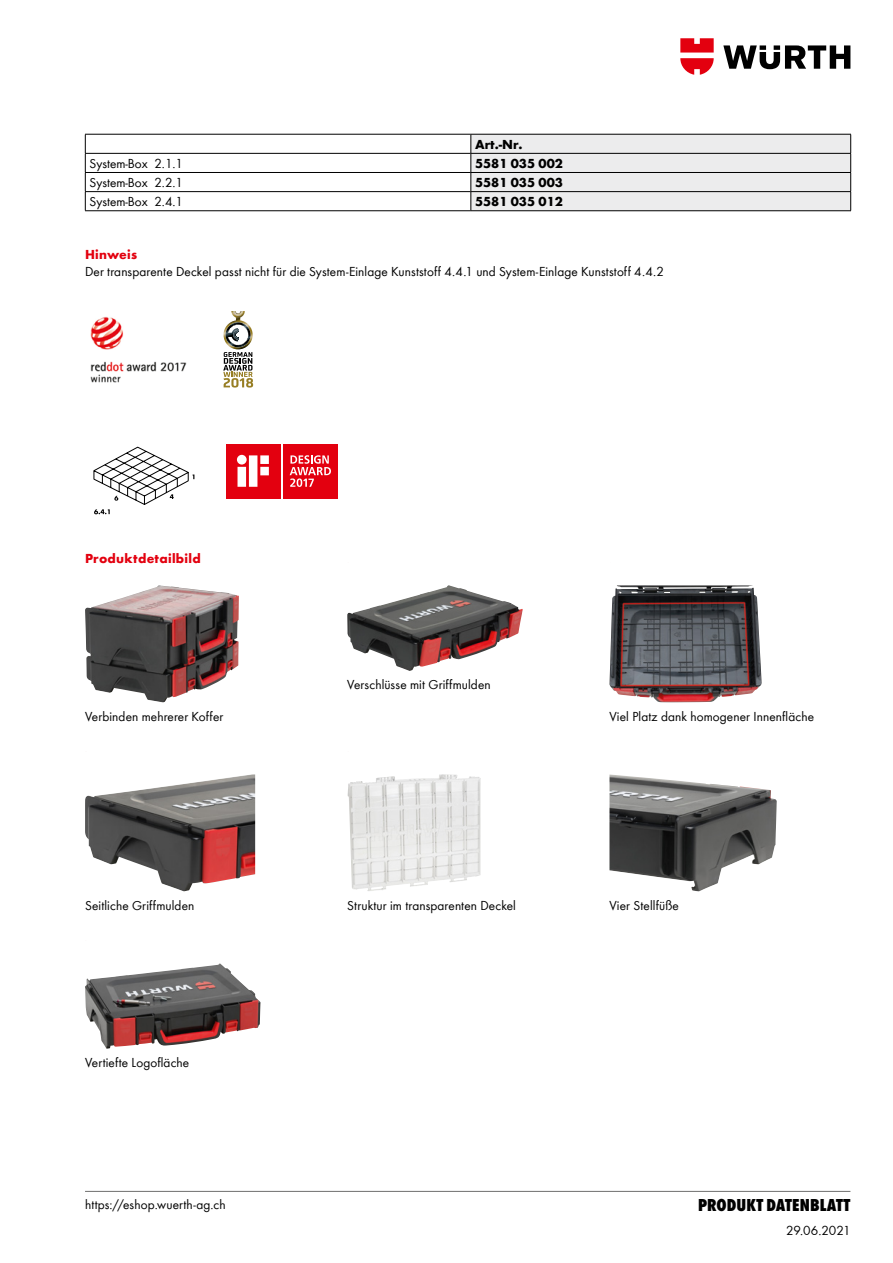
<style>
.page{position:relative;width:893px;height:1263px;background:#fff}
.page>*{position:absolute;margin:0;border:0;box-sizing:border-box;transform-origin:0 0}
.t1{font:800 condensed 18px "Wuerth Global";letter-spacing:.005em;color:#000}
.t2{font:13.5px "Wuerth Global";letter-spacing:.01em;color:#000}
.t3{font:700 13.5px "Wuerth Global";color:#000}
.t4{font:700 13.5px "Wuerth Global";letter-spacing:.02em;color:#e3000f}
</style>
<div class="page">
<svg style="left:723px;top:45px;width:127px;height:24px"></svg>
<svg style="left:680px;top:38px;width:34px;height:37px"></svg>
<hr style="left:85px;top:1191px;width:765px;height:1px;background:#6f6f6e">
<hr style="left:85px;top:134px;width:386px;height:1px;background:#000">
<hr style="left:85px;top:153px;width:386px;height:1px;background:#000">
<hr style="left:85px;top:172px;width:386px;height:1px;background:#000">
<hr style="left:85px;top:191px;width:386px;height:1px;background:#000">
<svg style="left:85px;top:134px;width:1px;height:76px"></svg>
<hr style="left:85px;top:210px;width:386px;height:1px;background:#000">
<svg style="left:471px;top:134px;width:380px;height:76px;background:#dfdfe0"></svg>
<hr style="left:471px;top:210px;width:380px;height:1px;background:#000">
<svg style="left:223px;top:441px;width:117px;height:60px"></svg>
<div style="left:226px;top:444px;width:54px;height:54px;background:#e3000f"></div>
<svg style="left:237px;top:455px;width:32px;height:32px"></svg>
<div style="left:283px;top:444px;width:54px;height:54px;background:#e3000f"></div>
<svg style="left:290px;top:455px;width:41px;height:32px"></svg>
<svg style="left:93px;top:446px;width:101px;height:68px"></svg>
<svg style="left:223px;top:311px;width:30px;height:76px"></svg>
<img style="left:90px;top:317px;width:97px;height:66px">
<img style="left:85px;top:963px;width:175px;height:86px">
<img style="left:609px;top:774px;width:168px;height:117px">
<img style="left:347px;top:774px;width:134px;height:117px">
<img style="left:85px;top:774px;width:170px;height:117px">
<img style="left:609px;top:585px;width:153px;height:117px">
<img style="left:347px;top:585px;width:176px;height:86px">
<img style="left:85px;top:585px;width:154px;height:117px">
<p class="t3" style="left:475px;top:136px;width:49px">Art.-Nr.</p>
<p class="t2" style="left:90px;top:155px;width:95px">System-Box 2.1.1</p>
<p class="t3" style="left:475px;top:155px;width:89px">5581 035 002</p>
<p class="t2" style="left:90px;top:174px;width:95px">System-Box 2.2.1</p>
<p class="t3" style="left:475px;top:174px;width:89px">5581 035 003</p>
<p class="t2" style="left:90px;top:194px;width:95px">System-Box 2.4.1</p>
<p class="t3" style="left:475px;top:194px;width:89px">5581 035 012</p>
<p class="t4" style="left:85px;top:247px;width:54px">Hinweis</p>
<p class="t2" style="left:85px;top:263px;width:580px">Der transparente Deckel passt nicht für die System-Einlage Kunststoff 4.4.1 und System-Einlage Kunststoff 4.4.2</p>
<p class="t4" style="left:85px;top:550px;width:117px">Produktdetailbild</p>
<p class="t2" style="left:85px;top:708px;width:140px">Verbinden mehrerer Koffer</p>
<p class="t2" style="left:85px;top:897px;width:111px">Seitliche Griffmulden</p>
<p class="t2" style="left:85px;top:1054px;width:106px">Vertiefte Logofläche</p>
<p class="t2" style="left:347px;top:677px;width:145px">Verschlüsse mit Griffmulden</p>
<p class="t2" style="left:347px;top:897px;width:170px">Struktur im transparenten Deckel</p>
<p class="t2" style="left:609px;top:708px;width:206px">Viel Platz dank homogener Innenfläche</p>
<p class="t2" style="left:609px;top:897px;width:71px">Vier Stellfüße</p>
<p class="t2" style="left:85px;top:1196px;width:142px">https://eshop.wuerth-ag.ch</p>
<h1 class="t1" style="left:698px;top:1194px;width:154px">PRODUKT DATENBLATT</h1>
<p class="t2" style="left:786px;top:1222px;width:66px">29.06.2021</p>
</div>
